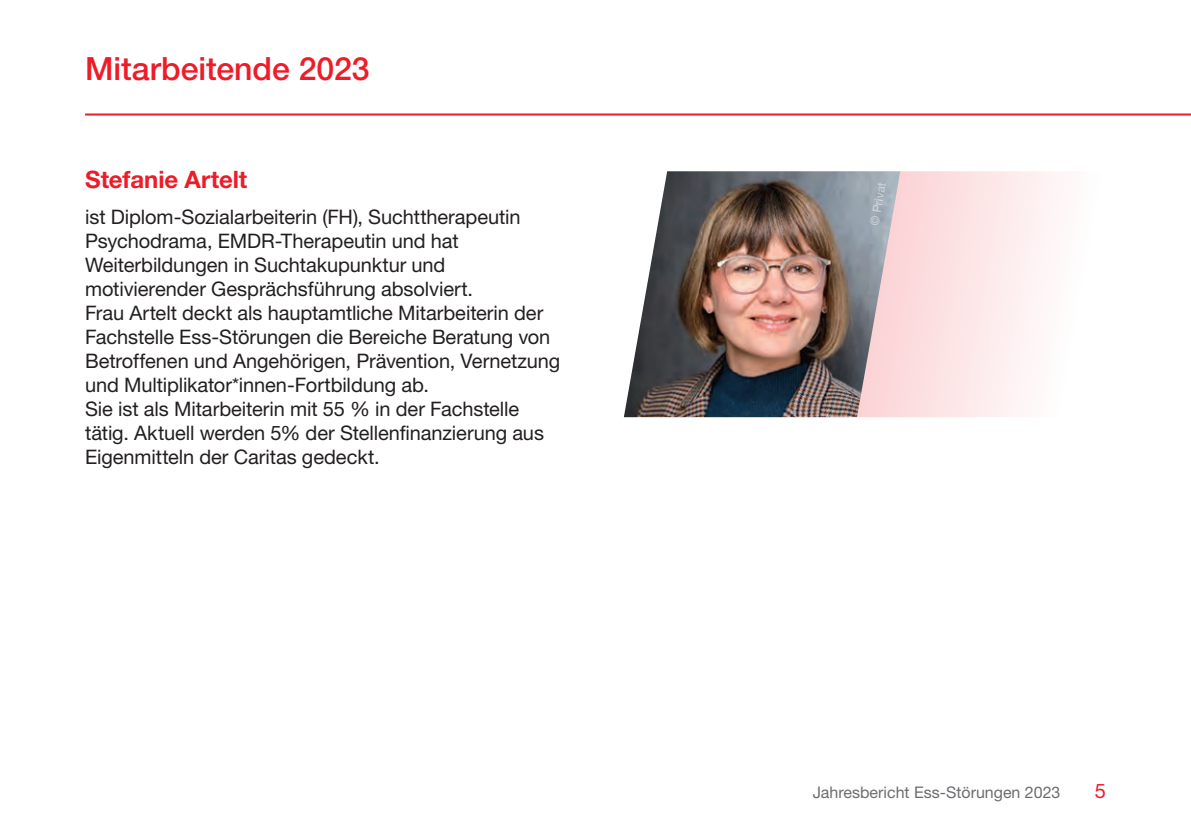
<style>
.page{position:relative;width:1191px;height:840px;background:#fff}
.page>*{position:absolute;margin:0;border:0;box-sizing:border-box;transform-origin:0 0}
.t1{font:500 32px "Helvetica Neue LT Std";color:#ee1c28}
.t2{font:700 24px "Helvetica Neue LT Std";letter-spacing:-.005em;color:#ee1c28}
.t3{font:20px/24px "Helvetica Neue LT Std";letter-spacing:-.005em;color:#231f20}
.t4{font:20px "Helvetica Neue LT Std";color:#ee1c28}
.t5{font:16px "Helvetica Neue LT Std";color:#6c6d70}
.t6{font:12px "Helvetica Neue LT Std";color:#fff}
</style>
<div class="page">
<svg style="left:900px;top:171px;width:157px;height:246px;fill:#fde8e9"></svg>
<img style="left:624px;top:171px;width:276px;height:246px">
<hr style="left:85px;top:113px;width:1106px;height:2px;background:#ee1c28">
<p class="t1" style="left:85px;top:49px;width:286px">Mitarbeitende 2023</p>
<p class="t2" style="left:85px;top:165px;width:164px">Stefanie Artelt</p>
<p class="t3" style="left:85px;top:204px;width:477px">ist Diplom-Sozialarbeiterin (FH), Suchttherapeutin Psychodrama, EMDR-Therapeutin und hat Weiterbildungen in Suchtakupunktur und motivierender Gesprächsführung absolviert.<br>Frau Artelt deckt als hauptamtliche Mitarbeiterin der Fachstelle Ess-Störungen die Bereiche Beratung von Betroffenen und Angehörigen, Prävention, Vernetzung und Multiplikator*innen-Fortbildung ab.<br>Sie ist als Mitarbeiterin mit 55 % in der Fachstelle tätig. Aktuell werden 5% der Stellenfinanzierung aus Eigenmitteln der Caritas gedeckt.</p>
<p class="t6" style="left:867px;top:224px;width:45px;rotate:-80deg">© Privat</p>
<p class="t5" style="left:812px;top:781px;width:249px">Jahresbericht Ess-Störungen 2023</p>
<p class="t4" style="left:1094px;top:778px;width:13px">5</p>
</div>
